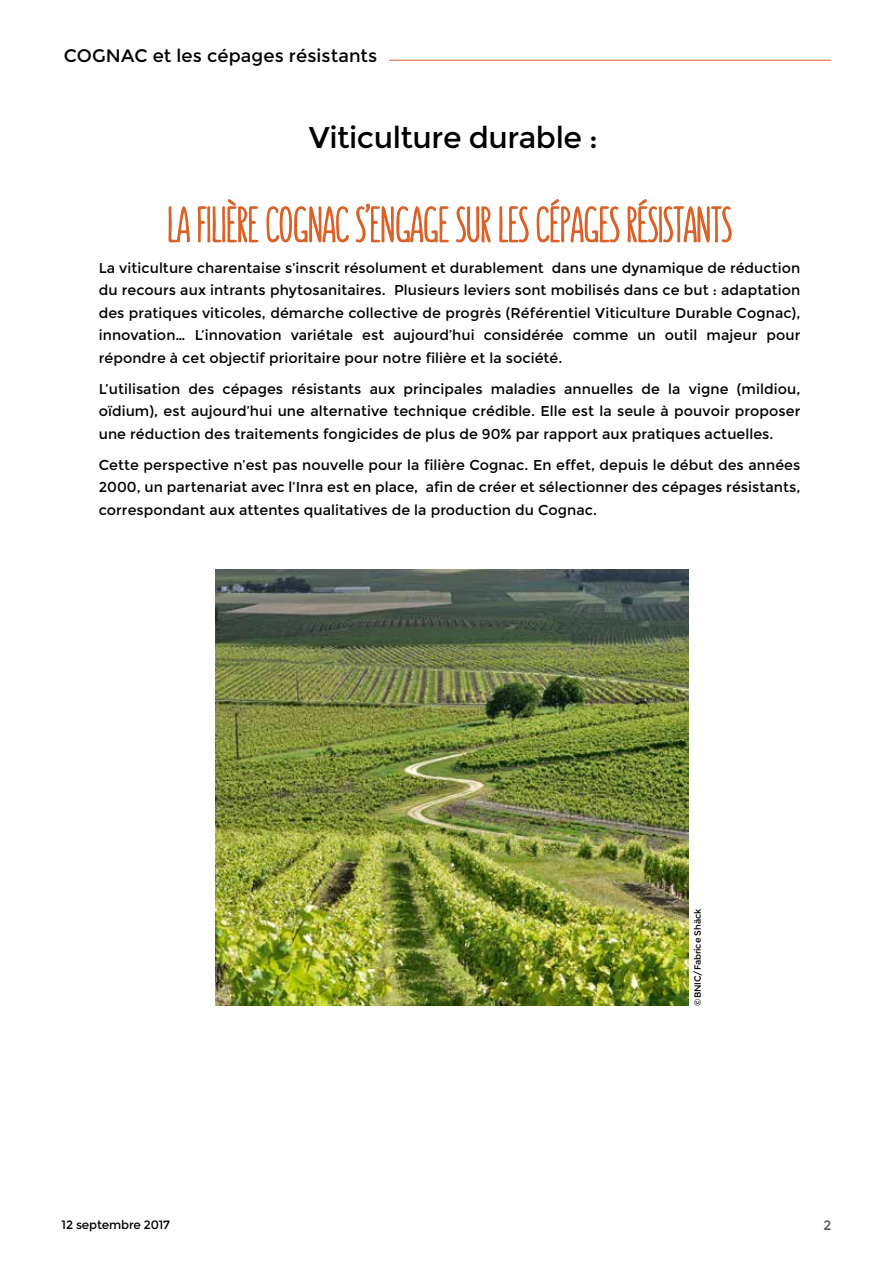
<style>
.page{position:relative;width:893px;height:1263px;background:#fff}
.page>*{position:absolute;margin:0;border:0;box-sizing:border-box;transform-origin:0 0}
.t1{font:30px "Montserrat";letter-spacing:-.015em;color:#000}
.t2{font:18px "Montserrat";letter-spacing:.005em;color:#000}
.t3{font:14.25px/22.5px "Montserrat";letter-spacing:.005em;color:#000;text-align:justify}
.t4{font:13.5px "Montserrat";color:#565655}
.t5{font:12px "Montserrat";letter-spacing:-.015em;color:#000}
.t6{font:9px "Montserrat";letter-spacing:-.015em;color:#000}
</style>
<div class="page">
<hr style="left:389px;top:60px;width:442px;height:1px;background:#db6126">
<svg style="left:168px;top:206px;width:22px;height:37px"></svg>
<svg style="left:197px;top:199px;width:62px;height:44px"></svg>
<svg style="left:266px;top:203px;width:225px;height:40px"></svg>
<svg style="left:499px;top:206px;width:30px;height:37px"></svg>
<svg style="left:536px;top:199px;width:84px;height:44px"></svg>
<svg style="left:627px;top:199px;width:105px;height:44px"></svg>
<img style="left:215px;top:570px;width:473px;height:436px">
<p class="t2" style="left:64px;top:45px;width:315px">COGNAC et les cépages résistants</p>
<h1 class="t1" style="left:309px;top:120px;width:291px">Viticulture durable :</h1>
<p class="t3" style="left:99px;top:257px;width:703px">La viticulture charentaise s’inscrit résolument et durablement dans une dynamique de réduction du recours aux intrants phytosanitaires. Plusieurs leviers sont mobilisés dans ce but : adaptation des pratiques viticoles, démarche collective de progrès (Référentiel Viticulture Durable Cognac), innovation… L’innovation variétale est aujourd’hui considérée comme un outil majeur pour répondre à cet objectif prioritaire pour notre filière et la société.</p>
<p class="t3" style="left:99px;top:378px;width:703px">L’utilisation des cépages résistants aux principales maladies annuelles de la vigne (mildiou, oïdium), est aujourd’hui une alternative technique crédible. Elle est la seule à pouvoir proposer une réduction des traitements fongicides de plus de 90% par rapport aux pratiques actuelles.</p>
<p class="t3" style="left:99px;top:454px;width:703px">Cette perspective n’est pas nouvelle pour la filière Cognac. En effet, depuis le début des années 2000, un partenariat avec l’Inra est en place, afin de créer et sélectionner des cépages résistants, correspondant aux attentes qualitatives de la production du Cognac.</p>
<p class="t6" style="left:693px;top:1006px;width:98px;rotate:-90deg">©BNIC/Fabrice Shäck</p>
<p class="t5" style="left:62px;top:1218px;width:110px">12 septembre 2017</p>
<p class="t4" style="left:823px;top:1218px;width:9px">2</p>
</div>
